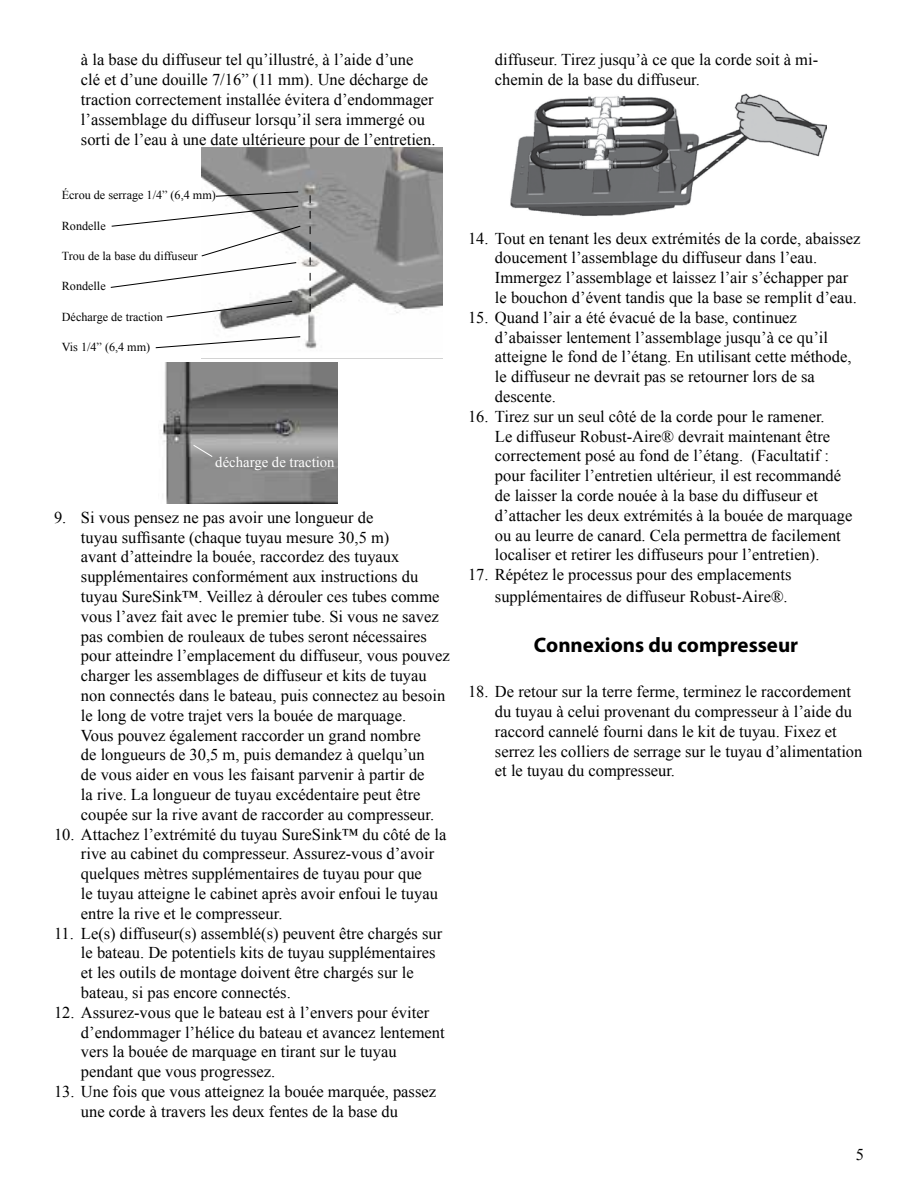
<style>
.page{position:relative;width:918px;height:1188px;background:#fff}
.page>*{position:absolute;margin:0;border:0;box-sizing:border-box;transform-origin:0 0}
.t1{font:700 21px "Myriad Pro";color:#000}
.t2{font:16.5px/19.8px "Times New Roman";color:#000}
.t3{font:14.7px "Times New Roman";color:#fff}
.t4{font:12.15px "Times New Roman";color:#000}
</style>
<div class="page">
<img style="left:510px;top:93px;width:317px;height:123px">
<img style="left:202px;top:148px;width:240px;height:211px">
<svg style="left:215px;top:191px;width:84px;height:6px"></svg>
<svg style="left:110px;top:205px;width:192px;height:84px"></svg>
<svg style="left:166px;top:300px;width:127px;height:18px"></svg>
<svg style="left:155px;top:336px;width:146px;height:13px"></svg>
<svg style="left:310px;top:195px;width:1px;height:117px"></svg>
<img style="left:162px;top:362px;width:176px;height:141px">
<svg style="left:192px;top:444px;width:22px;height:14px"></svg>
<p class="t2" style="left:81px;top:50px;width:356px">à la base du diffuseur tel qu’illustré, à l’aide d’une clé et d’une douille 7/16” (11 mm). Une décharge de traction correctement installée évitera d’endommager l’assemblage du diffuseur lorsqu’il sera immergé ou sorti de l’eau à une date ultérieure pour de l’entretien.</p>
<p class="t4" style="left:62px;top:187px;width:156px">Écrou de serrage 1/4” (6,4 mm)</p>
<p class="t4" style="left:62px;top:217px;width:45px">Rondelle</p>
<p class="t4" style="left:62px;top:248px;width:138px">Trou de la base du diffuseur</p>
<p class="t4" style="left:62px;top:278px;width:45px">Rondelle</p>
<p class="t4" style="left:62px;top:309px;width:103px">Décharge de traction</p>
<p class="t4" style="left:62px;top:339px;width:90px">Vis 1/4” (6,4 mm)</p>
<p class="t3" style="left:215px;top:452px;width:121px">décharge de traction</p>
<p class="t2" style="left:81px;top:507px;width:370px;text-indent:-27px">9. Si vous pensez ne pas avoir une longueur de<br>tuyau suffisante (chaque tuyau mesure 30,5 m)<br>avant d’atteindre la bouée, raccordez des tuyaux supplémentaires conformément aux instructions du tuyau SureSink™. Veillez à dérouler ces tubes comme vous l’avez fait avec le premier tube. Si vous ne savez pas combien de rouleaux de tubes seront nécessaires pour atteindre l’emplacement du diffuseur, vous pouvez charger les assemblages de diffuseur et kits de tuyau non connectés dans le bateau, puis connectez au besoin le long de votre trajet vers la bouée de marquage.<br>Vous pouvez également raccorder un grand nombre<br>de longueurs de 30,5 m, puis demandez à quelqu’un<br>de vous aider en vous les faisant parvenir à partir de<br>la rive. La longueur de tuyau excédentaire peut être coupée sur la rive avant de raccorder au compresseur.</p>
<p class="t2" style="left:81px;top:824px;width:367px;text-indent:-27px">10. Attachez l’extrémité du tuyau SureSink™ du côté de la rive au cabinet du compresseur. Assurez-vous d’avoir quelques mètres supplémentaires de tuyau pour que<br>le tuyau atteigne le cabinet après avoir enfoui le tuyau entre la rive et le compresseur.</p>
<p class="t2" style="left:81px;top:923px;width:363px;text-indent:-27px">11. Le(s) diffuseur(s) assemblé(s) peuvent être chargés sur le bateau. De potentiels kits de tuyau supplémentaires et les outils de montage doivent être chargés sur le bateau, si pas encore connectés.</p>
<p class="t2" style="left:81px;top:1002px;width:365px;text-indent:-27px">12. Assurez-vous que le bateau est à l’envers pour éviter d’endommager l’hélice du bateau et avancez lentement vers la bouée de marquage en tirant sur le tuyau pendant que vous progressez.</p>
<p class="t2" style="left:81px;top:1081px;width:357px;text-indent:-27px">13. Une fois que vous atteignez la bouée marquée, passez une corde à travers les deux fentes de la base du</p>
<p class="t2" style="left:495px;top:50px;width:325px">diffuseur. Tirez jusqu’à ce que la corde soit à mi&shy;chemin de la base du diffuseur.</p>
<p class="t2" style="left:495px;top:228px;width:367px;text-indent:-27px">14. Tout en tenant les deux extrémités de la corde, abaissez doucement l’assemblage du diffuseur dans l’eau.<br>Immergez l’assemblage et laissez l’air s’échapper par le bouchon d’évent tandis que la base se remplit d’eau.</p>
<p class="t2" style="left:495px;top:307px;width:358px;text-indent:-27px">15. Quand l’air a été évacué de la base, continuez d’abaisser lentement l’assemblage jusqu’à ce qu’il atteigne le fond de l’étang. En utilisant cette méthode, le diffuseur ne devrait pas se retourner lors de sa descente.</p>
<p class="t2" style="left:495px;top:406px;width:359px;text-indent:-27px">16. Tirez sur un seul côté de la corde pour le ramener.<br>Le diffuseur Robust-Aire® devrait maintenant être correctement posé au fond de l’étang. (Facultatif : pour faciliter l’entretien ultérieur, il est recommandé de laisser la corde nouée à la base du diffuseur et d’attacher les deux extrémités à la bouée de marquage ou au leurre de canard. Cela permettra de facilement localiser et retirer les diffuseurs pour l’entretien).</p>
<p class="t2" style="left:468px;top:564px;width:325px;line-height:21.6px;text-align:right">17. Répétez le processus pour des emplacements supplémentaires de diffuseur Robust-Aire®.</p>
<p class="t1" style="left:534px;top:631px;width:266px">Connexions du compresseur</p>
<p class="t2" style="left:495px;top:681px;width:369px;text-indent:-27px">18. De retour sur la terre ferme, terminez le raccordement du tuyau à celui provenant du compresseur à l’aide du raccord cannelé fourni dans le kit de tuyau. Fixez et serrez les colliers de serrage sur le tuyau d’alimentation et le tuyau du compresseur.</p>
<p class="t2" style="left:856px;top:1145px;width:10px">5</p>
</div>
